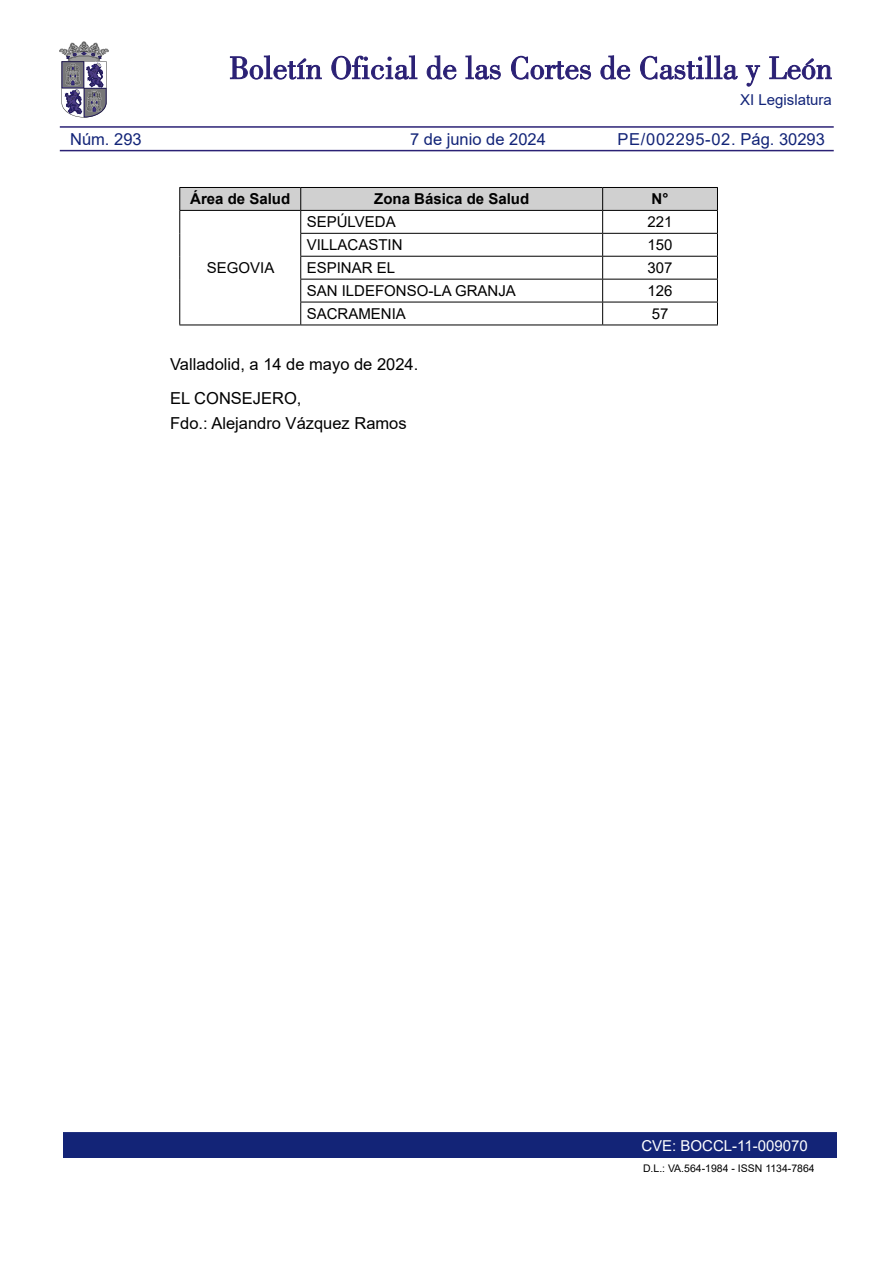
<style>
.page{position:relative;width:893px;height:1263px;background:#fff}
.page>*{position:absolute;margin:0;border:0;box-sizing:border-box;transform-origin:0 0}
.firmafecha{font:16.5px "Arial";color:#000}
.firmafirmante{font:16.5px "Arial";color:#000}
.ordencabecera{font:16.5px "Arial";letter-spacing:.04em;color:#132477}
.t1{font:16.5px "Arial";color:#122478}
.firmaautoridad{font:16.5px "Arial";color:#000}
.textotabla{font:15px "Arial";color:#000}
.textotabla-2{font:700 15px "Arial";color:#000}
.cvepie{font:15px "Arial";color:#fff}
.t2{font:15px "Arial";color:#122478}
.t3{font:10.5px "Arial";color:#000}
.s1{color:#122478}
</style>
<div class="page">
<div style="left:64px;top:1132px;width:772px;height:25px;background:#132477"></div>
<hr style="left:60px;top:150px;width:774px;height:1px;background:#2b2175">
<hr style="left:60px;top:126px;width:774px;height:2px;background:#2b2175">
<svg style="left:230px;top:55px;width:92px;height:24px"></svg>
<svg style="left:331px;top:55px;width:86px;height:25px"></svg>
<svg style="left:427px;top:55px;width:29px;height:24px"></svg>
<svg style="left:466px;top:55px;width:35px;height:24px"></svg>
<svg style="left:511px;top:56px;width:80px;height:24px"></svg>
<svg style="left:600px;top:55px;width:30px;height:24px"></svg>
<svg style="left:640px;top:55px;width:98px;height:25px"></svg>
<svg style="left:746px;top:65px;width:14px;height:22px"></svg>
<svg style="left:769px;top:56px;width:63px;height:23px"></svg>
<svg style="left:59px;top:42px;width:50px;height:75px"></svg>
<svg style="left:179px;top:187px;width:539px;height:138px"></svg>
<hr style="left:179px;top:325px;width:122px;height:1px;background:#000">
<hr style="left:301px;top:325px;width:302px;height:1px;background:#000">
<hr style="left:603px;top:325px;width:115px;height:1px;background:#000">
<p class="t1" style="left:70px;top:128px;width:73px">Núm. 293</p>
<p class="t1" style="left:410px;top:128px;width:137px">7 de junio de 2024</p>
<p class="t2" style="left:740px;top:89px;width:93px">XI Legislatura</p>
<p class="ordencabecera" style="left:618px;top:128px;width:209px">PE/002295-02. <span class="s1">Pág. 30293</span></p>
<p class="textotabla-2" style="left:190px;top:189px;width:102px">Área de Salud</p>
<p class="textotabla-2" style="left:374px;top:189px;width:157px">Zona Básica de Salud</p>
<p class="textotabla-2" style="left:652px;top:189px;width:18px">N°</p>
<p class="textotabla" style="left:307px;top:212px;width:90px">SEPÚLVEDA</p>
<p class="textotabla" style="left:648px;top:212px;width:27px">221</p>
<p class="textotabla" style="left:307px;top:235px;width:97px">VILLACASTIN</p>
<p class="textotabla" style="left:648px;top:235px;width:27px">150</p>
<p class="textotabla" style="left:307px;top:258px;width:90px">ESPINAR EL</p>
<p class="textotabla" style="left:648px;top:258px;width:27px">307</p>
<p class="textotabla" style="left:307px;top:280px;width:211px">SAN ILDEFONSO-LA GRANJA</p>
<p class="textotabla" style="left:648px;top:280px;width:27px">126</p>
<p class="textotabla" style="left:307px;top:303px;width:101px">SACRAMENIA</p>
<p class="textotabla" style="left:652px;top:303px;width:18px">57</p>
<p class="firmafecha" style="left:170px;top:353px;width:250px">Valladolid, a 14 de mayo de 2024.</p>
<p class="firmaautoridad" style="left:170px;top:387px;width:133px">EL CONSEJERO,</p>
<p class="firmafirmante" style="left:170px;top:412px;width:238px">Fdo.: Alejandro Vázquez Ramos</p>
<p class="textotabla" style="left:207px;top:258px;width:69px">SEGOVIA</p>
<p class="cvepie" style="left:641px;top:1135px;width:168px">CVE: BOCCL-11-009070</p>
<p class="t3" style="left:643px;top:1161px;width:173px">D.L.: VA.564-1984 - ISSN 1134-7864</p>
</div>
